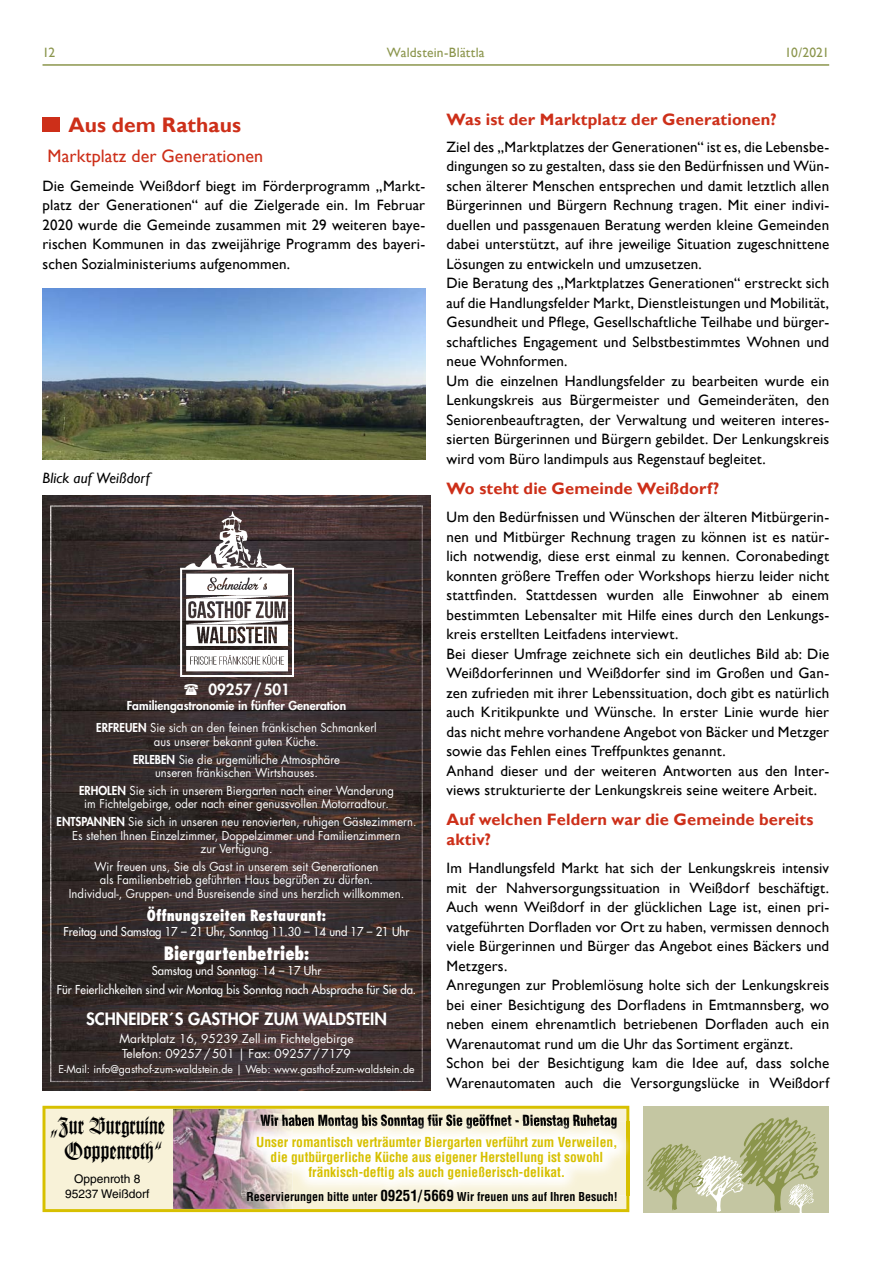
<style>
.page{position:relative;width:893px;height:1263px;background:#fff}
.page>*{position:absolute;margin:0;border:0;box-sizing:border-box;transform-origin:0 0}
.t1{font:24px/25.5px "Wilhelm Klingspor Got LT Std";color:#000;text-align:center}
.t2{font:700 21px "Gill Sans";letter-spacing:.005em;color:#cd2f19}
.t3{font:18px "Gill Sans";letter-spacing:.005em;color:#cd2f19}
.t4{font:800 condensed 18px "Futura LT";color:#fff;scale:.94 1}
.t5{font:700 16.5px/19.5px "Gill Sans";letter-spacing:.01em;color:#cd2f19}
.t6{font:800 16.5px "Futura LT";color:#fff}
.t7{font:15px/19.5px "Gill Sans";letter-spacing:.01em;color:#000}
.t8{font:900 condensed 15px "Helvetica LT Std";color:#000;scale:.87 1}
.t9{font:800 condensed 15px "Futura LT";color:#fff;scale:.94 1}
.t10{font:italic 15px "Gill Sans";letter-spacing:.005em;color:#000}
.t11{font:800 15px "Futura LT";color:#fff}
.t12{font:700 condensed 13.5px/15px "Helvetica LT Std";color:#d7c000;text-align:center}
.t13{font:13.5px "Gill Sans";letter-spacing:.015em;color:#8b954c}
.t14{font:12px/17.7px "Futura LT";color:#fff;text-align:center;scale:.94 1}
.t15{font:12px/19.2px "Futura LT";color:#fff;text-align:center;scale:.94 1}
.t16{font:800 12px/22px "Futura LT";color:#fff;text-align:center}
.t17{font:12px/15px "Futura LT";color:#fff}
.t18{font:700 condensed 12px "Helvetica LT Std";color:#000}
.t19{font:12px/15px "Helvetica LT Std";color:#000;text-align:center}
.t20{font:10.5px "Futura LT";color:#fff}
.s1{font-weight:400}
.s2{font-weight:800}
.s3{font-size:15px}
</style>
<div class="page">
<hr style="left:43px;top:64px;width:786px;height:2px;background:#8b954c">
<div style="left:43px;top:117px;width:17px;height:15px;background:#cd2f19"></div>
<img style="left:43px;top:288px;width:382px;height:171px">
<div style="left:643px;top:1106px;width:186px;height:106px;background:#c4c6a2"></div>
<svg style="left:646px;top:1117px;width:173px;height:96px"></svg>
<img style="left:43px;top:495px;width:388px;height:596px">
<img style="left:50px;top:505px;width:372px;height:576px">
<img style="left:180px;top:512px;width:113px;height:164px">
<svg style="left:43px;top:1106px;width:586px;height:106px;background:#f3eab8"></svg>
<img style="left:173px;top:1109px;width:120px;height:100px">
<img style="left:261px;top:1114px;width:32px;height:7px">
<img style="left:241px;top:1121px;width:388px;height:74px">
<img style="left:261px;top:1121px;width:356px;height:8px">
<svg style="left:185px;top:684px;width:13px;height:11px"></svg>
<p class="t13" style="left:43px;top:45px;width:14px">12</p>
<p class="t13" style="left:387px;top:45px;width:99px">Waldstein-Blättla</p>
<p class="t13" style="left:785px;top:45px;width:46px">10/2021</p>
<h2 class="t2" style="left:68px;top:112px;width:174px">Aus dem Rathaus</h2>
<p class="t3" style="left:48px;top:145px;width:217px">Marktplatz der Generationen</p>
<p class="t7" style="left:43px;top:176px;width:384px;text-align:justify">Die Gemeinde Weißdorf biegt im Förderprogramm „Markt&shy;platz der Generationen“ auf die Zielgerade ein. Im Februar 2020 wurde die Gemeinde zusammen mit 29 weiteren baye&shy;rischen Kommunen in das zweijährige Programm des bayeri&shy;schen Sozialministeriums aufgenommen.</p>
<p class="t10" style="left:43px;top:469px;width:109px">Blick auf Weißdorf</p>
<p class="t11" style="left:209px;top:680px;width:83px">09257/501</p>
<p class="t16" style="left:96px;top:695px;width:282px">Familiengastronomie in fünfter Generation<br>ERFREUEN <span class="s1">Sie sich an den feinen fränkischen Schmankerl</span></p>
<p class="t14" style="left:133px;top:733px;width:222px">aus unserer bekannt guten Küche.<br><span class="s2">ERLEBEN</span> Sie die urgemütliche Atmosphäre</p>
<p class="t14" style="left:79px;top:764px;width:336px">unseren fränkischen Wirtshauses.<br><span class="s2">ERHOLEN</span> Sie sich in unserem Biergarten nach einer Wanderung</p>
<p class="t14" style="left:57px;top:795px;width:384px">im Fichtelgebirge, oder nach einer genussvollen Motorradtour.<br><span class="s2">ENTSPANNEN</span> Sie sich in unseren neu renovierten, ruhigen Gästezimmern.</p>
<p class="t14" style="left:72px;top:829px;width:351px;line-height:13.5px">Es stehen Ihnen Einzelzimmer, Doppelzimmer und Familienzimmern zur Verfügung.</p>
<p class="t14" style="left:69px;top:860px;width:358px;line-height:13.5px">Wir freuen uns, Sie als Gast in unserem seit Generationen<br>als Familienbetrieb geführten Haus begrüßen zu dürfen.<br>Individual-, Gruppen- und Busreisende sind uns herzlich willkommen.</p>
<p class="t9" style="left:147px;top:906px;width:192px">Öffnungszeiten Restaurant:</p>
<p class="t15" style="left:64px;top:922px;width:369px">Freitag und Samstag 17 – 21 Uhr, Sonntag 11.30 – 14 und 17 – 21 Uhr</p>
<p class="t4" style="left:164px;top:942px;width:156px">Biergartenbetrieb:</p>
<p class="t15" style="left:57px;top:961px;width:384px">Samstag und Sonntag: 14 – 17 Uhr<br>Für Feierlichkeiten sind wir Montag bis Sonntag nach Absprache für Sie da.</p>
<p class="t6" style="left:86px;top:1008px;width:302px">SCHNEIDER´S GASTHOF ZUM WALDSTEIN</p>
<p class="t17" style="left:119px;top:1031px;width:236px">Marktplatz 16, 95239 Zell im Fichtelgebirge<br>Telefon: 09257/501 | Fax: 09257/7179</p>
<p class="t20" style="left:59px;top:1062px;width:357px">E-Mail: info@gasthof-zum-waldstein.de | Web: www.gasthof-zum-waldstein.de</p>
<p class="t5" style="left:446px;top:111px;width:332px">Was ist der Marktplatz der Generationen?</p>
<p class="t7" style="left:446px;top:137px;width:384px">Ziel des „Marktplatzes der Generationen“ ist es, die Lebensbe&shy;dingungen so zu gestalten, dass sie den Bedürfnissen und Wün&shy;schen älterer Menschen entsprechen und damit letztlich allen Bürgerinnen und Bürgern Rechnung tragen. Mit einer indivi&shy;duellen und passgenauen Beratung werden kleine Gemeinden dabei unterstützt, auf ihre jeweilige Situation zugeschnittene Lösungen zu entwickeln und umzusetzen.<br>Die Beratung des „Marktplatzes Generationen“ erstreckt sich auf die Handlungsfelder Markt, Dienstleistungen und Mobilität, Gesundheit und Pflege, Gesellschaftliche Teilhabe und bürger&shy;schaftliches Engagement und Selbstbestimmtes Wohnen und neue Wohnformen.<br>Um die einzelnen Handlungsfelder zu bearbeiten wurde ein Lenkungskreis aus Bürgermeister und Gemeinderäten, den Seniorenbeauftragten, der Verwaltung und weiteren interes&shy;sierten Bürgerinnen und Bürgern gebildet. Der Lenkungskreis wird vom Büro landimpuls aus Regenstauf begleitet.</p>
<p class="t5" style="left:446px;top:479px;width:274px">Wo steht die Gemeinde Weißdorf?</p>
<p class="t7" style="left:446px;top:507px;width:384px">Um den Bedürfnissen und Wünschen der älteren Mitbürgerin&shy;nen und Mitbürger Rechnung tragen zu können ist es natür&shy;lich notwendig, diese erst einmal zu kennen. Coronabedingt konnten größere Treffen oder Workshops hierzu leider nicht stattfinden. Stattdessen wurden alle Einwohner ab einem bestimmten Lebensalter mit Hilfe eines durch den Lenkungs&shy;kreis erstellten Leitfadens interviewt.<br>Bei dieser Umfrage zeichnete sich ein deutliches Bild ab: Die Weißdorferinnen und Weißdorfer sind im Großen und Gan&shy;zen zufrieden mit ihrer Lebenssituation, doch gibt es natürlich auch Kritikpunkte und Wünsche. In erster Linie wurde hier das nicht mehre vorhandene Angebot von Bäcker und Metzger sowie das Fehlen eines Treffpunktes genannt.<br>Anhand dieser und der weiteren Antworten aus den Inter&shy;views strukturierte der Lenkungskreis seine weitere Arbeit.</p>
<p class="t5" style="left:446px;top:810px;width:368px">Auf welchen Feldern war die Gemeinde bereits aktiv?</p>
<p class="t7" style="left:446px;top:858px;width:384px">Im Handlungsfeld Markt hat sich der Lenkungskreis intensiv mit der Nahversorgungssituation in Weißdorf beschäftigt.<br>Auch wenn Weißdorf in der glücklichen Lage ist, einen pri&shy;vatgeführten Dorfladen vor Ort zu haben, vermissen dennoch viele Bürgerinnen und Bürger das Angebot eines Bäckers und Metzgers.<br>Anregungen zur Problemlösung holte sich der Lenkungskreis bei einer Besichtigung des Dorfladens in Emtmannsberg, wo neben einem ehrenamtlich betriebenen Dorfladen auch ein Warenautomat rund um die Uhr das Sortiment ergänzt.<br>Schon bei der Besichtigung kam die Idee auf, dass solche Warenautomaten auch die Versorgungslücke in Weißdorf</p>
<h1 class="t1" style="left:50px;top:1113px;width:116px">„Zur Burgruine<br>Ooppenroth“</h1>
<p class="t19" style="left:65px;top:1171px;width:86px">Oppenroth 8<br>95237 Weißdorf</p>
<p class="t8" style="left:260px;top:1111px;width:411px">Wir haben Montag bis Sonntag für Sie geöffnet - Dienstag Ruhetag</p>
<p class="t12" style="left:256px;top:1135px;width:363px">Unser romantisch verträumter Biergarten verführt zum Verweilen, die gutbürgerliche Küche aus eigener Herstellung ist sowohl fränkisch-deftig als auch genießerisch-delikat.</p>
<p class="t18" style="left:247px;top:1189px;width:373px">Reservierungen bitte unter <span class="s3">09251/ 5669</span> Wir freuen uns auf Ihren Besuch!</p>
</div>
